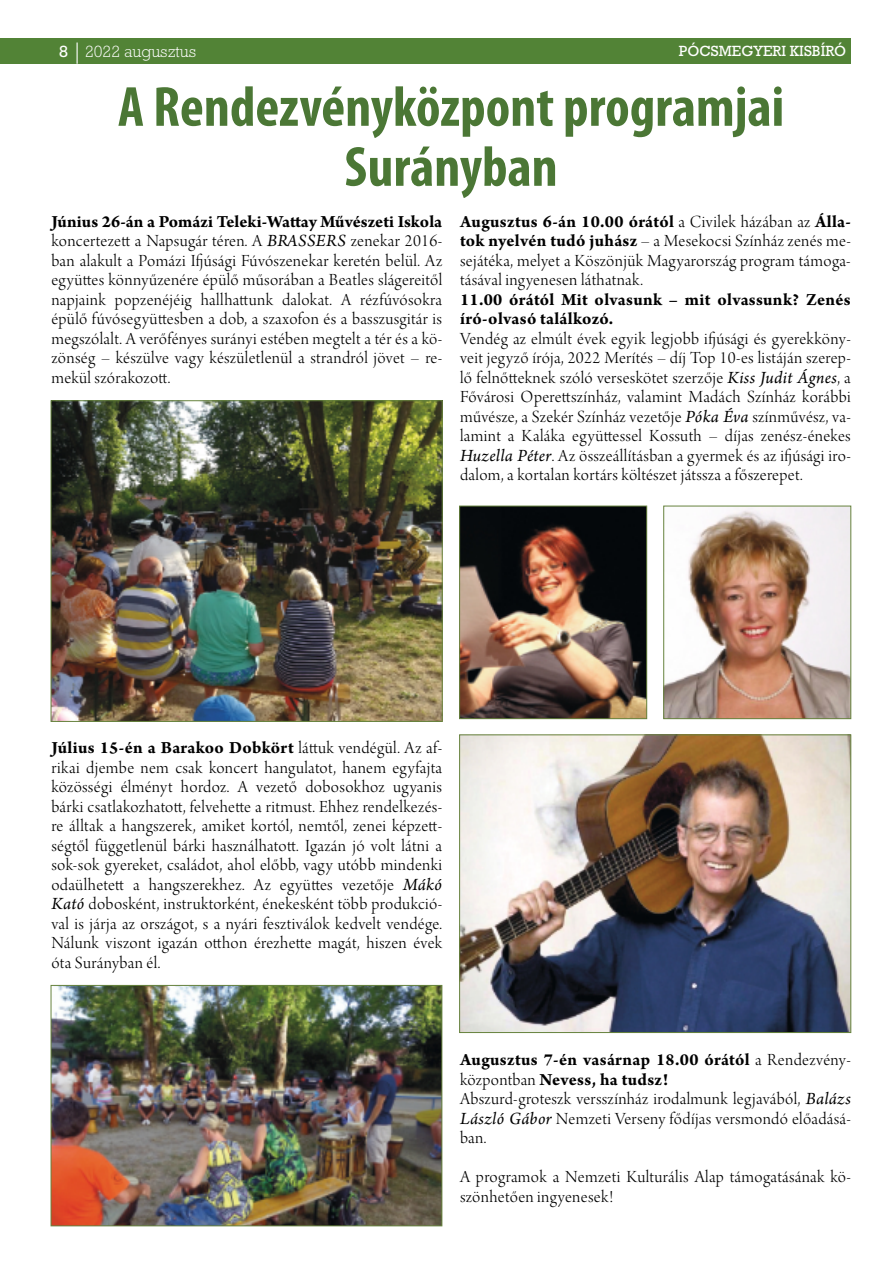
<style>
.page{position:relative;width:893px;height:1263px;background:#fff}
.page>*{position:absolute;margin:0;border:0;box-sizing:border-box;transform-origin:0 0}
.t1{font:700 condensed 57px/60px "Myriad Pro";color:#4b7735;text-align:center}
.t2{font:18px/19.5px "Arno Pro Light Display";letter-spacing:.02em;color:#000;text-align:justify}
.t3{font:700 18px/19.5px "Arno Pro";letter-spacing:.015em;color:#000}
.t4{font:300 16.5px "Rockwell Std";color:#fff}
.t5{font:15px "Rockwell Std";color:#fff}
.s1{font-weight:400}
.s2{font-family:"Arno Pro";font-style:italic}
.s3{font-family:"Arno Pro Light Display";font-weight:400}
.s4{font-family:"Arno Pro";font-weight:700}
</style>
<div class="page">
<div style="left:0;top:38px;width:850px;height:26px;background:#528336"></div>
<svg style="left:77px;top:43px;width:1px;height:21px"></svg>
<img style="left:53px;top:402px;width:388px;height:318px">
<div style="left:51px;top:400px;width:392px;height:322px;border:1px solid #67833e"></div>
<img style="left:461px;top:736px;width:388px;height:295px">
<div style="left:459px;top:734px;width:392px;height:299px;border:1px solid #67833e"></div>
<img style="left:461px;top:508px;width:184px;height:209px">
<div style="left:459px;top:506px;width:188px;height:213px;border:1px solid #67833e"></div>
<img style="left:665px;top:508px;width:184px;height:209px">
<div style="left:663px;top:506px;width:188px;height:213px;border:1px solid #67833e"></div>
<img style="left:53px;top:987px;width:387px;height:237px">
<div style="left:51px;top:985px;width:391px;height:241px;border:1px solid #67833e"></div>
<p class="t4" style="left:59px;top:46px;width:138px"><span class="s1">8</span> 2022 augusztus</p>
<p class="t5" style="left:679px;top:46px;width:169px">PÓCSMEGYERI KISBÍRÓ</p>
<h1 class="t1" style="left:118px;top:82px;width:668px">A Rendezvényközpont programjai<br>Surányban</h1>
<p class="t3" style="left:51px;top:214px;width:392px">Június 26-án a Pomázi Teleki-Wattay Művészeti Iskola</p>
<p class="t2" style="left:51px;top:233px;width:392px">koncertezett a Napsugár téren. A <span class="s2">BRASSERS</span> zenekar 2016- ban alakult a Pomázi Ifjúsági Fúvószenekar keretén belül. Az együttes könnyűzenére épülő műsorában a Beatles slágereitől napjaink popzenéjéig hallhattunk dalokat. A rézfúvósokra épülő fúvósegyüttesben a dob, a szaxofon és a basszusgitár is megszólalt. A verőfényes surányi estében megtelt a tér és a kö‐ zönség – készülve vagy készületlenül a strandról jövet – re‐ mekül szórakozott.</p>
<p class="t3" style="left:460px;top:214px;width:392px">Augusztus 6-án 10.00 órától <span class="s3">a Civilek házában az</span> Álla‐</p>
<p class="t2" style="left:460px;top:233px;width:392px"><span class="s4">tok nyelvén tudó juhász</span> – a Mesekocsi Színház zenés me‐ sejátéka, melyet a Köszönjük Magyarország program támoga‐ tásával ingyenesen láthatnak.</p>
<p class="t3" style="left:460px;top:292px;width:392px">11.00 órától Mit olvasunk – mit olvassunk? Zenés író-olvasó találkozó.</p>
<p class="t2" style="left:460px;top:330px;width:392px">Vendég az elmúlt évek egyik legjobb ifjúsági és gyerekköny‐ veit jegyző írója, 2022 Merítés – díj Top 10-es listáján szerep‐ lő felnőtteknek szóló verseskötet szerzője <span class="s2">Kiss Judit Ágnes</span>, a Fővárosi Operettszínház, valamint Madách Színház korábbi művésze, a Szekér Színház vezetője <span class="s2">Póka Éva</span> színművész, va‐ lamint a Kaláka együttessel Kossuth – díjas zenész-énekes <span class="s2">Huzella Péter</span>. Az összeállításban a gyermek és az ifjúsági iro‐ dalom, a kortalan kortárs költészet játssza a főszerepet.</p>
<p class="t3" style="left:51px;top:740px;width:392px">Július 15-én a Barakoo Dobkört <span class="s3">láttuk vendégül. Az af‐</span></p>
<p class="t2" style="left:51px;top:759px;width:392px">rikai djembe nem csak koncert hangulatot, hanem egyfajta közösségi élményt hordoz. A vezető dobosokhoz ugyanis bárki csatlakozhatott, felvehette a ritmust. Ehhez rendelkezés‐ re álltak a hangszerek, amiket kortól, nemtől, zenei képzett‐ ségtől függetlenül bárki használhatott. Igazán jó volt látni a sok-sok gyereket, családot, ahol előbb, vagy utóbb mindenki odaülhetett a hangszerekhez. Az együttes vezetője <span class="s2">Mákó Kató</span> dobosként, instruktorként, énekesként több produkció‐ val is járja az országot, s a nyári fesztiválok kedvelt vendége.<br>Nálunk viszont igazán otthon érezhette magát, hiszen évek óta Surányban él.</p>
<p class="t3" style="left:460px;top:1052px;width:392px">Augusztus 7-én vasárnap 18.00 órától <span class="s3">a Rendezvény‐ központban</span> Nevess, ha tudsz!</p>
<p class="t2" style="left:460px;top:1091px;width:392px">Abszurd-groteszk versszínház irodalmunk legjavából, <span class="s2">Balázs László Gábor</span> Nemzeti Verseny fődíjas versmondó előadásá‐ ban.</p>
<p class="t2" style="left:460px;top:1169px;width:392px">A programok a Nemzeti Kulturális Alap támogatásának kö‐ szönhetően ingyenesek!</p>
</div>
